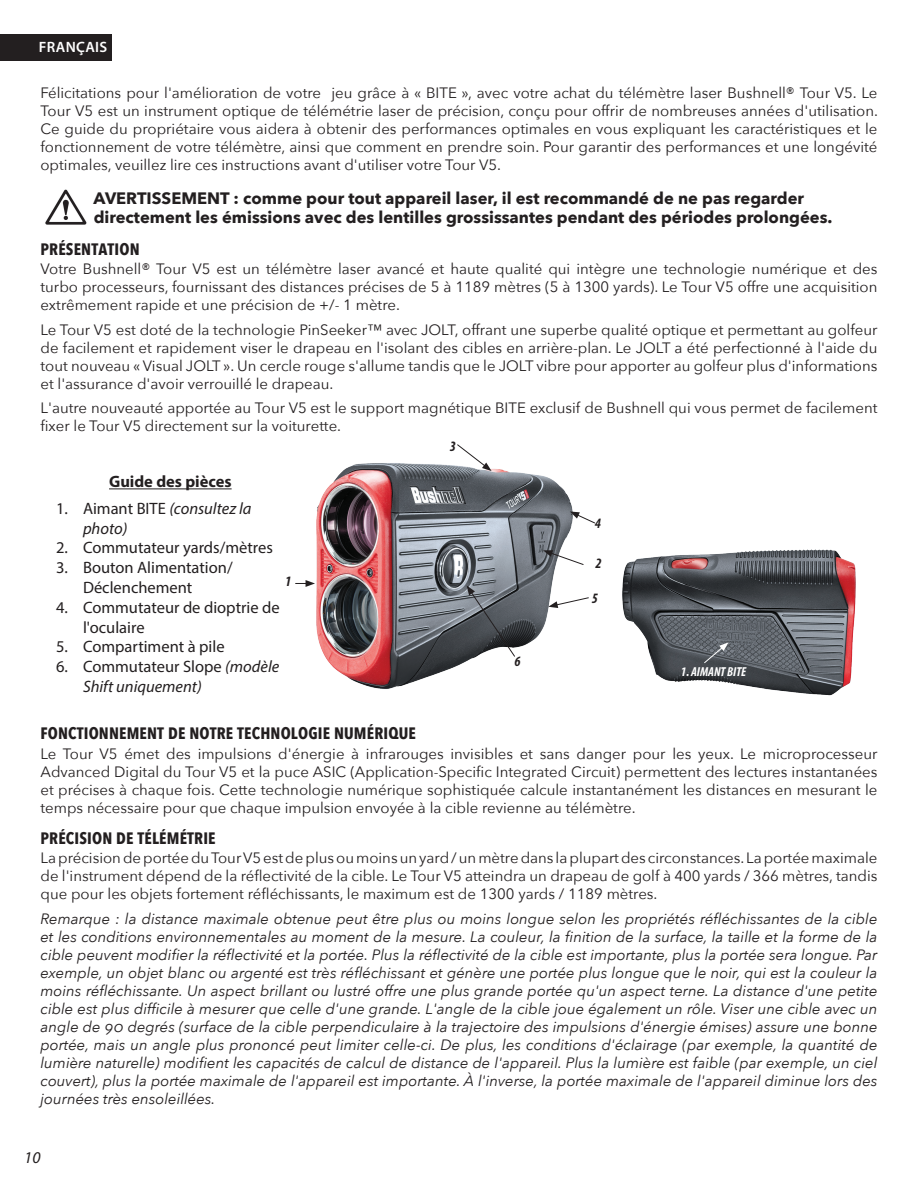
<style>
.page{position:relative;width:918px;height:1188px;background:#fff}
.page>*{position:absolute;margin:0;border:0;box-sizing:border-box;transform-origin:0 0}
.t1{font:700 16.5px/19.8px "Avenir Next";color:#231f20}
.t2{font:16.5px/19.8px "Myriad Pro";color:#231f20}
.t3{font:700 16.5px "Avenir Next Condensed";letter-spacing:.01em;color:#231f20}
.t4{font:italic 16.5px/19.8px "Myriad Pro";color:#231f20}
.t5{font:700 16.5px "Myriad Pro";color:#231f20}
.t6{font:15px/18px "Avenir Next";color:#231f20;text-align:justify}
.t7{font:italic 15px/18px "Avenir Next";color:#231f20;text-align:justify}
.t8{font:600 15px "Myriad Pro";letter-spacing:.02em;color:#fff}
.t9{font:italic 700 condensed 14.4px "Myriad Pro";color:#231f20}
.t10{font:italic 700 condensed 13.05px "Myriad Pro";color:#fff}
.s1{font-style:normal}
</style>
<div class="page">
<img style="left:45px;top:189px;width:42px;height:36px">
<hr style="left:109px;top:488px;width:123px;height:1px;background:#231f20">
<img style="left:316px;top:463px;width:257px;height:226px">
<svg style="left:543px;top:550px;width:41px;height:16px"></svg>
<svg style="left:456px;top:444px;width:36px;height:27px"></svg>
<svg style="left:570px;top:511px;width:25px;height:13px"></svg>
<svg style="left:467px;top:585px;width:49px;height:73px;background:#63676c"></svg>
<svg style="left:548px;top:597px;width:41px;height:11px"></svg>
<svg style="left:295px;top:580px;width:20px;height:7px"></svg>
<img style="left:622px;top:549px;width:234px;height:147px">
<svg style="left:703px;top:642px;width:26px;height:22px"></svg>
<div style="left:0;top:34px;width:112px;height:27px;background:#231f20"></div>
<p class="t8" style="left:39px;top:38px;width:70px">FRANÇAIS</p>
<p class="t6" style="left:40px;top:83px;width:839px">Félicitations pour l'amélioration de votre jeu grâce à « BITE », avec votre achat du télémètre laser Bushnell® Tour V5. Le Tour V5 est un instrument optique de télémétrie laser de précision, conçu pour offrir de nombreuses années d'utilisation.<br>Ce guide du propriétaire vous aidera à obtenir des performances optimales en vous expliquant les caractéristiques et le fonctionnement de votre télémètre, ainsi que comment en prendre soin. Pour garantir des performances et une longévité optimales, veuillez lire ces instructions avant d'utiliser votre Tour V5.</p>
<p class="t1" style="left:93px;top:188px;width:740px">AVERTISSEMENT : comme pour tout appareil laser, il est recommandé de ne pas regarder directement les émissions avec des lentilles grossissantes pendant des périodes prolongées.</p>
<p class="t3" style="left:40px;top:239px;width:101px">PRÉSENTATION</p>
<p class="t6" style="left:40px;top:259px;width:839px">Votre Bushnell® Tour V5 est un télémètre laser avancé et haute qualité qui intègre une technologie numérique et des turbo processeurs, fournissant des distances précises de 5 à 1189 mètres (5 à 1300 yards). Le Tour V5 offre une acquisition extrêmement rapide et une précision de +/- 1 mètre.</p>
<p class="t6" style="left:40px;top:320px;width:839px">Le Tour V5 est doté de la technologie PinSeeker™ avec JOLT, offrant une superbe qualité optique et permettant au golfeur de facilement et rapidement viser le drapeau en l'isolant des cibles en arrière-plan. Le JOLT a été perfectionné à l'aide du tout nouveau « Visual JOLT ». Un cercle rouge s'allume tandis que le JOLT vibre pour apporter au golfeur plus d'informations et l'assurance d'avoir verrouillé le drapeau.</p>
<p class="t6" style="left:40px;top:399px;width:838px">L'autre nouveauté apportée au Tour V5 est le support magnétique BITE exclusif de Bushnell qui vous permet de facilement fixer le Tour V5 directement sur la voiturette.</p>
<p class="t5" style="left:109px;top:471px;width:124px">Guide des pièces</p>
<p class="t4" style="left:83px;top:498px;width:170px;text-indent:-27px"><span class="s1">1. Aimant BITE</span> (consultez la photo)</p>
<p class="t2" style="left:56px;top:538px;width:218px">2. Commutateur yards/mètres</p>
<p class="t2" style="left:83px;top:558px;width:151px;text-indent:-27px">3. Bouton Alimentation/<br>Déclenchement</p>
<p class="t2" style="left:83px;top:597px;width:198px;text-indent:-27px">4. Commutateur de dioptrie de l'oculaire</p>
<p class="t2" style="left:56px;top:637px;width:170px">5. Compartiment à pile</p>
<p class="t4" style="left:83px;top:656px;width:198px;text-indent:-27px"><span class="s1">6. Commutateur Slope</span> (modèle<br>Shift uniquement)</p>
<p class="t9" style="left:285px;top:572px;width:8px">1</p>
<p class="t9" style="left:450px;top:438px;width:8px">3</p>
<p class="t9" style="left:514px;top:652px;width:8px">6</p>
<p class="t9" style="left:595px;top:514px;width:8px">4</p>
<p class="t9" style="left:595px;top:554px;width:8px">2</p>
<p class="t9" style="left:592px;top:589px;width:8px">5</p>
<p class="t10" style="left:681px;top:663px;width:67px">1. AIMANT BITE</p>
<p class="t3" style="left:40px;top:723px;width:377px">FONCTIONNEMENT DE NOTRE TECHNOLOGIE NUMÉRIQUE</p>
<p class="t6" style="left:40px;top:744px;width:839px">Le Tour V5 émet des impulsions d'énergie à infrarouges invisibles et sans danger pour les yeux. Le microprocesseur Advanced Digital du Tour V5 et la puce ASIC (Application-Specific Integrated Circuit) permettent des lectures instantanées et précises à chaque fois. Cette technologie numérique sophistiquée calcule instantanément les distances en mesurant le temps nécessaire pour que chaque impulsion envoyée à la cible revienne au télémètre.</p>
<p class="t3" style="left:40px;top:828px;width:177px">PRÉCISION DE TÉLÉMÉTRIE</p>
<p class="t6" style="left:40px;top:848px;width:839px">La précision de portée du Tour V5 est de plus ou moins un yard / un mètre dans la plupart des circonstances. La portée maximale de l'instrument dépend de la réflectivité de la cible. Le Tour V5 atteindra un drapeau de golf à 400 yards / 366 mètres, tandis que pour les objets fortement réfléchissants, le maximum est de 1300 yards / 1189 mètres.</p>
<p class="t7" style="left:40px;top:909px;width:839px">Remarque : la distance maximale obtenue peut être plus ou moins longue selon les propriétés réfléchissantes de la cible et les conditions environnementales au moment de la mesure. La couleur, la finition de la surface, la taille et la forme de la cible peuvent modifier la réflectivité et la portée. Plus la réflectivité de la cible est importante, plus la portée sera longue. Par exemple, un objet blanc ou argenté est très réfléchissant et génère une portée plus longue que le noir, qui est la couleur la moins réfléchissante. Un aspect brillant ou lustré offre une plus grande portée qu'un aspect terne. La distance d'une petite cible est plus difficile à mesurer que celle d'une grande. L'angle de la cible joue également un rôle. Viser une cible avec un angle de 90 degrés (surface de la cible perpendiculaire à la trajectoire des impulsions d'énergie émises) assure une bonne portée, mais un angle plus prononcé peut limiter celle-ci. De plus, les conditions d'éclairage (par exemple, la quantité de lumière naturelle) modifient les capacités de calcul de distance de l'appareil. Plus la lumière est faible (par exemple, un ciel couvert), plus la portée maximale de l'appareil est importante. À l'inverse, la portée maximale de l'appareil diminue lors des journées très ensoleillées.</p>
<p class="t4" style="left:24px;top:1147px;width:18px">10</p>
</div>
